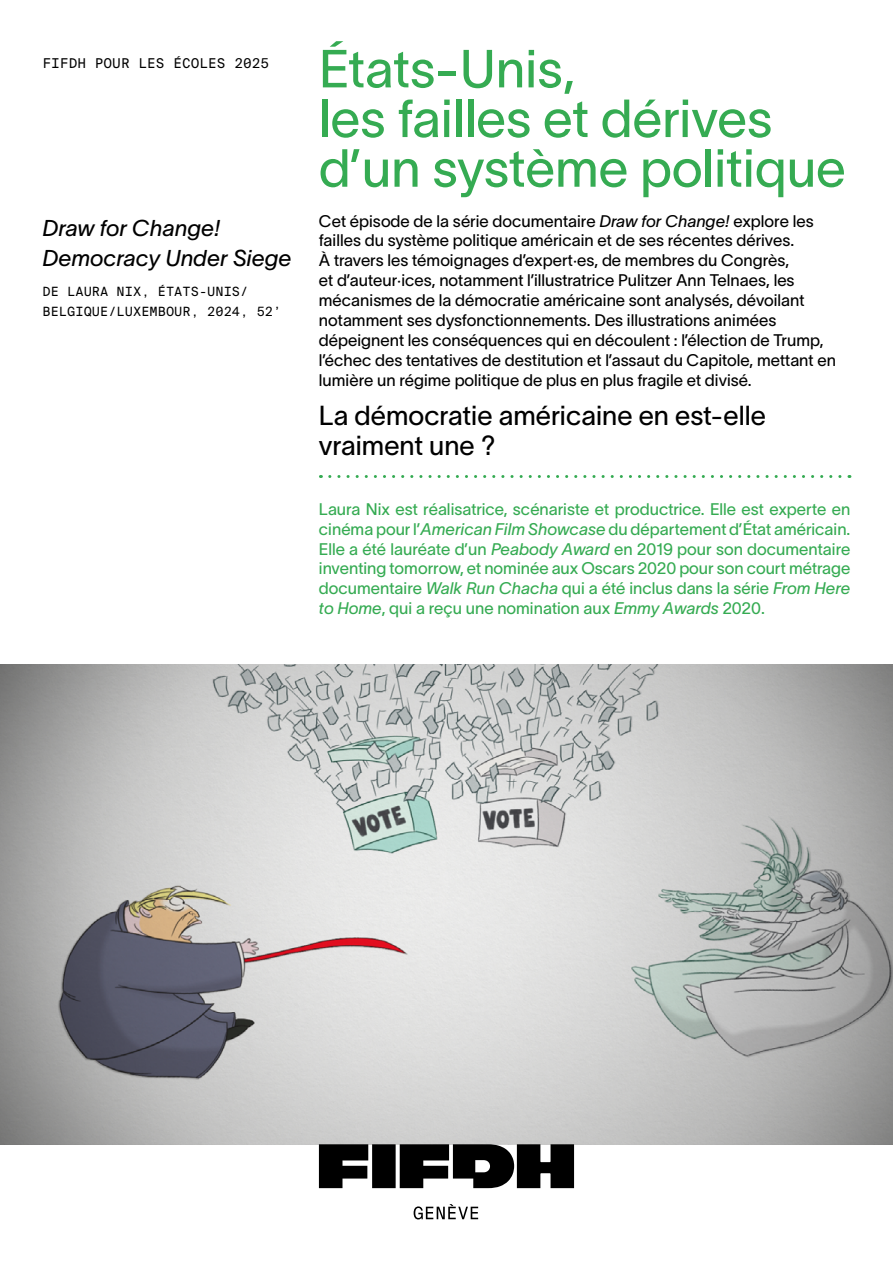
<style>
.page{position:relative;width:893px;height:1263px;background:#fff}
.page>*{position:absolute;margin:0;border:0;box-sizing:border-box;transform-origin:0 0}
.t1{font:52.5px/49.7px "TWK Lausanne 350";color:#35ab52}
.t2{font:27px/29.8px "TWK Lausanne 350";color:#000}
.t3{font:italic 22.5px/29.8px "TWK Lausanne 350";color:#000}
.t4{font:16.5px/20px "TWK Lausanne 350";color:#000}
.t5{font:16.5px/20px "TWK Lausanne 350";color:#35ab52;text-align:justify}
.t6{font:13.5px "Suisse Intl Mono";color:#000}
.t7{font:12.75px/20px "Suisse Intl Mono";color:#000}
.s1{font-style:italic}
</style>
<div class="page">
<img style="left:0;top:665px;width:893px;height:479px">
<svg style="left:319px;top:1144px;width:255px;height:44px"></svg>
<svg style="left:414px;top:1204px;width:64px;height:15px"></svg>
<svg style="left:320px;top:475px;width:520px;height:3px"></svg>
<p class="t6" style="left:43px;top:55px;width:228px">FIFDH POUR LES ÉCOLES 2025</p>
<h3 class="t3" style="left:43px;top:212px;width:251px">Draw for Change!<br>Democracy Under Siege</h3>
<p class="t7" style="left:43px;top:282px;width:240px">DE LAURA NIX, ÉTATS-UNIS/<br>BELGIQUE/LUXEMBOUR, 2024, 52’</p>
<h1 class="t1" style="left:319px;top:40px;width:528px">États-Unis,<br>les failles et dérives d’un système politique</h1>
<p class="t4" style="left:319px;top:210px;width:519px">Cet épisode de la série documentaire <span class="s1">Draw for Change!</span> explore les failles du système politique américain et de ses récentes dérives.<br>À travers les témoignages d’expert·es, de membres du Congrès,<br>et d’auteur·ices, notamment l’illustratrice Pulitzer Ann Telnaes, les mécanismes de la démocratie américaine sont analysés, dévoilant notamment ses dysfonctionnements. Des illustrations animées dépeignent les conséquences qui en découlent : l’élection de Trump, l’échec des tentatives de destitution et l’assaut du Capitole, mettant en lumière un régime politique de plus en plus fragile et divisé.</p>
<h2 class="t2" style="left:319px;top:399px;width:449px">La démocratie américaine en est-elle vraiment une ?</h2>
<p class="t5" style="left:319px;top:498px;width:533px">Laura Nix est réalisatrice, scénariste et productrice. Elle est experte en cinéma pour l’<span class="s1">American Film Showcase</span> du département d’État américain.<br>Elle a été lauréate d’un <span class="s1">Peabody Award</span> en 2019 pour son documentaire inventing tomorrow, et nominée aux Oscars 2020 pour son court métrage documentaire <span class="s1">Walk Run Chacha</span> qui a été inclus dans la série <span class="s1">From Here to Home</span>, qui a reçu une nomination aux <span class="s1">Emmy Awards</span> 2020.</p>
</div>
